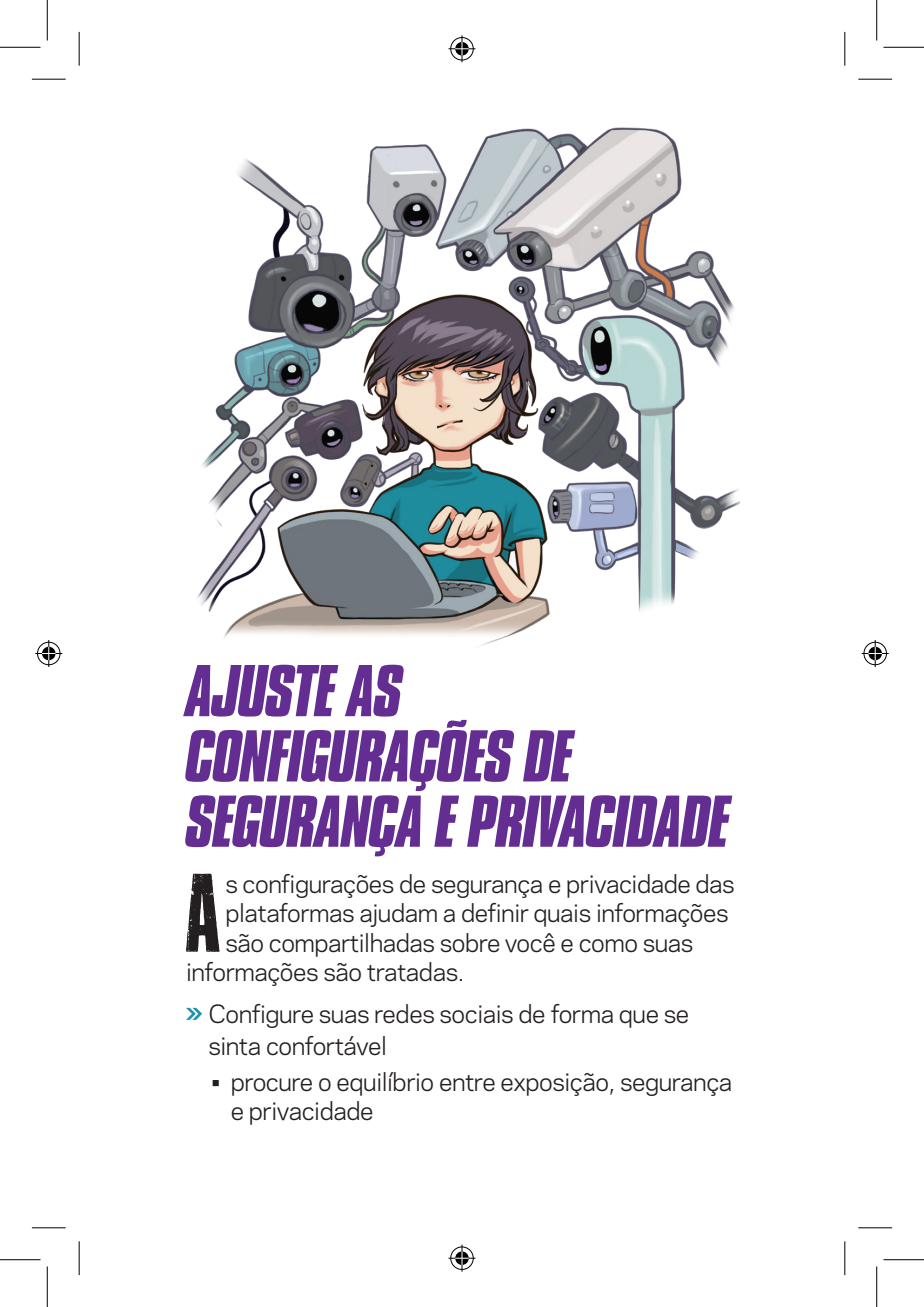
<style>
.page{position:relative;width:924px;height:1307px;background:#fff}
.page>*{position:absolute;margin:0;border:0;box-sizing:border-box;transform-origin:0 0}
.t1{font:92.92px "Cross Town";color:#231f20}
.t2{font:italic 700 63px/65.2px "Compacta BT";letter-spacing:-.025em;color:#632d91}
.t3{font:23.62px/32.4px "Galaxie Polaris";letter-spacing:-.02em;color:#231f20}
</style>
<div class="page">
<img style="left:197px;top:127px;width:542px;height:519px">
<svg style="left:186px;top:1007px;width:16px;height:12px"></svg>
<hr style="left:32px;top:79px;width:34px;height:1px;background:#000">
<hr style="left:858px;top:79px;width:34px;height:1px;background:#000">
<hr style="left:32px;top:1227px;width:34px;height:1px;background:#000">
<hr style="left:858px;top:1227px;width:34px;height:1px;background:#000">
<hr style="left:79px;top:32px;width:1px;height:34px;background:#000">
<hr style="left:79px;top:1241px;width:1px;height:33px;background:#000">
<hr style="left:844px;top:32px;width:1px;height:34px;background:#000">
<hr style="left:844px;top:1241px;width:1px;height:33px;background:#000">
<hr style="left:0;top:47px;width:40px;height:1px;background:#000">
<hr style="left:883px;top:47px;width:41px;height:1px;background:#000">
<hr style="left:0;top:1259px;width:40px;height:1px;background:#000">
<hr style="left:883px;top:1259px;width:41px;height:1px;background:#000">
<hr style="left:47px;top:0;width:1px;height:41px;background:#000">
<hr style="left:47px;top:1266px;width:1px;height:40px;background:#000">
<hr style="left:876px;top:0;width:1px;height:41px;background:#000">
<hr style="left:876px;top:1266px;width:1px;height:40px;background:#000">
<svg style="left:448px;top:35px;width:27px;height:27px"></svg>
<svg style="left:448px;top:1244px;width:27px;height:27px"></svg>
<svg style="left:35px;top:640px;width:27px;height:27px"></svg>
<svg style="left:861px;top:640px;width:27px;height:27px"></svg>
<p class="t2" style="left:186px;top:659px;width:218px">AJUSTE AS</p>
<p class="t2" style="left:186px;top:724px;width:546px">CONFIGURAÇÕES DE<br>SEGURANÇA E PRIVACIDADE</p>
<p class="t1" style="left:186px;top:873px;width:39px">A</p>
<p class="t3" style="left:225px;top:866px;width:511px">s configurações de segurança e privacidade das</p>
<p class="t3" style="left:225px;top:895px;width:505px">plataformas ajudam a definir quais informações</p>
<p class="t3" style="left:225px;top:925px;width:469px">são compartilhadas sobre você e como suas</p>
<p class="t3" style="left:186px;top:954px;width:280px">informações são tratadas.</p>
<p class="t3" style="left:208px;top:996px;width:482px">Configure suas redes sociais de forma que se sinta confortável</p>
<p class="t3" style="left:231px;top:1065px;width:503px;line-height:29.2px;text-indent:-19px">• procure o equilíbrio entre exposição, segurança e privacidade</p>
</div>
